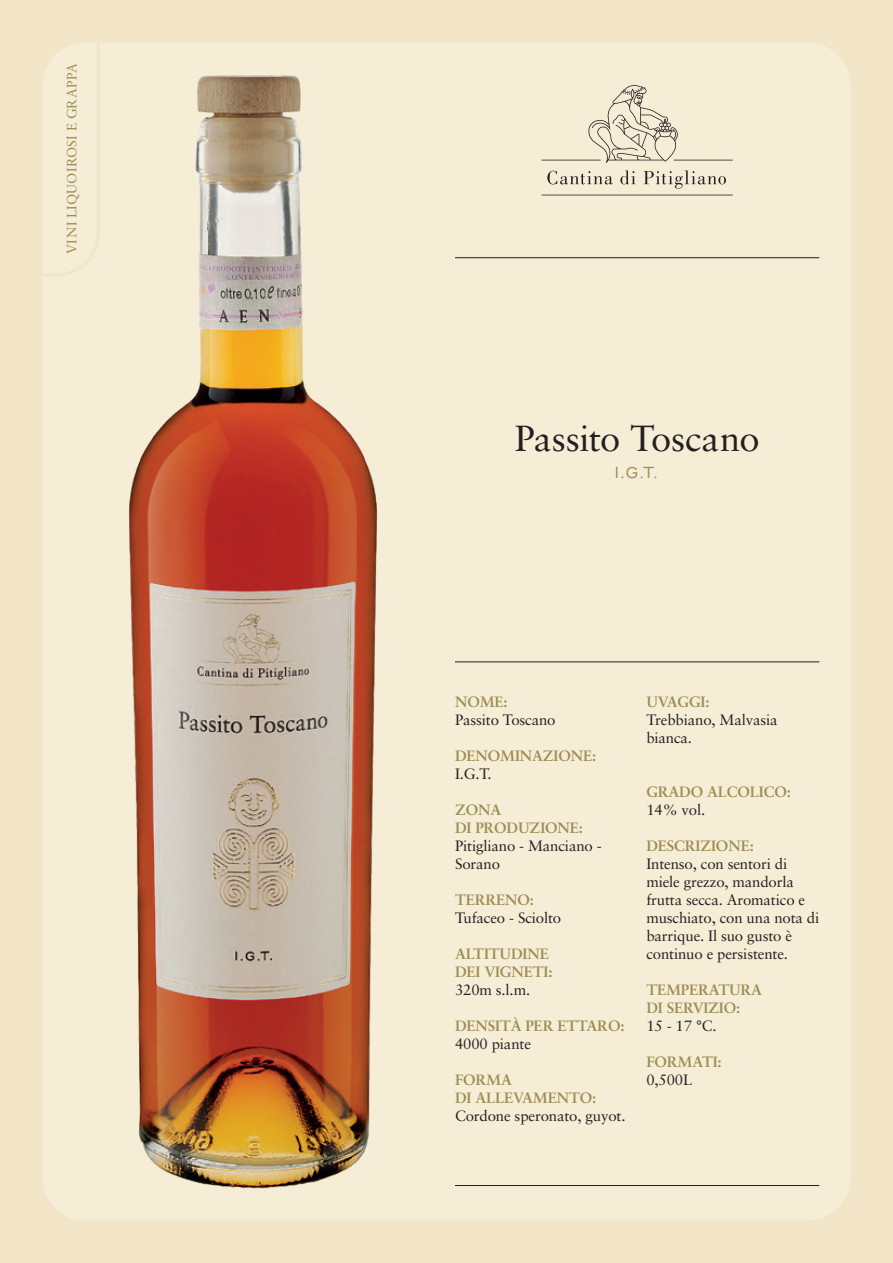
<style>
.page{position:relative;width:893px;height:1263px;background:#f3e5c7}
.page>*{position:absolute;margin:0;border:0;box-sizing:border-box;transform-origin:0 0}
.t1{font:36.3px "Sabon";letter-spacing:-.01em;color:#231f20}
.t2{font:20.4px "Engravers Gothic BT";color:#9c8d52}
.t3{font:15px/18px "Sabon";letter-spacing:-.01em;color:#231f20}
.t4{font:700 15px/18px "Sabon";letter-spacing:-.01em;color:#9c8d52}
.t5{font:13.5px "Sabon";letter-spacing:.015em;color:#9c8d52}
</style>
<div class="page">
<div style="left:43px;top:43px;width:807px;height:1177px;background:#f6edd6;border-radius:43px"></div>
<svg style="left:541px;top:85px;width:192px;height:110px"></svg>
<hr style="left:455px;top:662px;width:364px;height:1px;background:#231f20">
<hr style="left:455px;top:257px;width:364px;height:1px;background:#231f20">
<hr style="left:455px;top:1185px;width:364px;height:1px;background:#231f20">
<svg style="left:43px;top:43px;width:57px;height:234px"></svg>
<img style="left:128px;top:75px;width:250px;height:1114px">
<p class="t5" style="left:64px;top:254px;width:192px;rotate:-90deg">VINI LIQUOIROSI E GRAPPA</p>
<h1 class="t1" style="left:515px;top:417px;width:246px">Passito Toscano</h1>
<h2 class="t2" style="left:614px;top:461px;width:46px">I.G.T.</h2>
<p class="t4" style="left:455px;top:693px;width:54px">NOME:</p>
<p class="t3" style="left:455px;top:711px;width:102px">Passito Toscano</p>
<p class="t4" style="left:455px;top:747px;width:143px">DENOMINAZIONE:</p>
<p class="t3" style="left:455px;top:765px;width:38px">I.G.T.</p>
<p class="t4" style="left:455px;top:801px;width:130px">ZONA<br>DI PRODUZIONE:</p>
<p class="t3" style="left:455px;top:837px;width:148px">Pitigliano - Manciano -<br>Sorano</p>
<p class="t4" style="left:455px;top:891px;width:80px">TERRENO:</p>
<p class="t3" style="left:455px;top:909px;width:108px">Tufaceo - Sciolto</p>
<p class="t4" style="left:455px;top:945px;width:99px">ALTITUDINE<br>DEI VIGNETI:</p>
<p class="t3" style="left:455px;top:981px;width:77px">320m s.l.m.</p>
<p class="t4" style="left:455px;top:1017px;width:171px">DENSITÀ PER ETTARO:</p>
<p class="t3" style="left:455px;top:1035px;width:78px">4000 piante</p>
<p class="t4" style="left:455px;top:1071px;width:143px">FORMA<br>DI ALLEVAMENTO:</p>
<p class="t3" style="left:455px;top:1107px;width:172px">Cordone speronato, guyot.</p>
<p class="t4" style="left:646px;top:693px;width:65px">UVAGGI:</p>
<p class="t3" style="left:646px;top:711px;width:133px">Trebbiano, Malvasia bianca.</p>
<p class="t4" style="left:646px;top:783px;width:146px">GRADO ALCOLICO:</p>
<p class="t3" style="left:646px;top:801px;width:60px">14% vol.</p>
<p class="t4" style="left:646px;top:837px;width:109px">DESCRIZIONE:</p>
<p class="t3" style="left:646px;top:855px;width:174px">Intenso, con sentori di miele grezzo, mandorla frutta secca. Aromatico e muschiato, con una nota di barrique. Il suo gusto è continuo e persistente.</p>
<p class="t4" style="left:646px;top:981px;width:117px">TEMPERATURA<br>DI SERVIZIO:</p>
<p class="t3" style="left:646px;top:1017px;width:72px">15 - 17 °C.</p>
<p class="t4" style="left:646px;top:1053px;width:77px">FORMATI:</p>
<p class="t3" style="left:646px;top:1071px;width:47px">0,500L</p>
</div>
